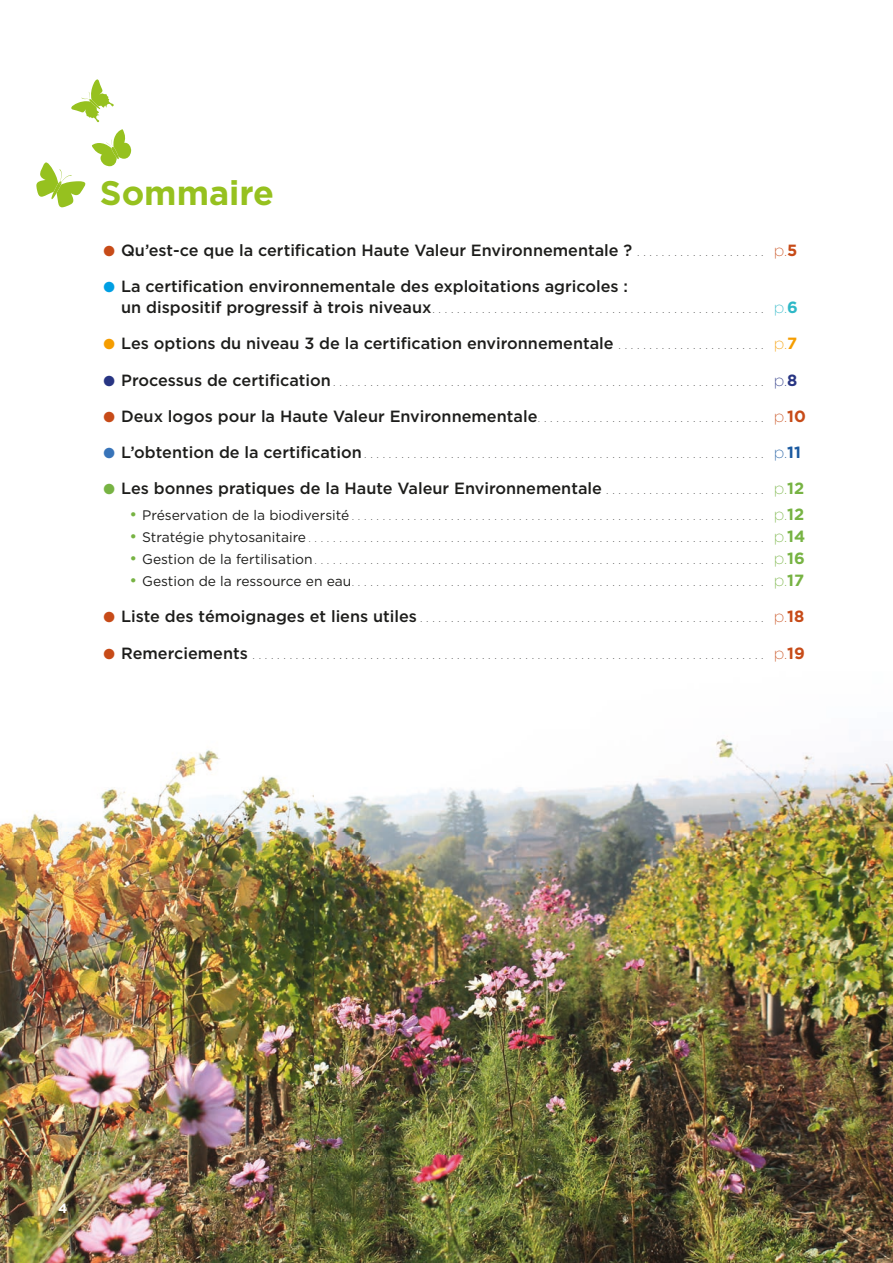
<style>
.page{position:relative;width:893px;height:1263px;background:#fff}
.page>*{position:absolute;margin:0;border:0;box-sizing:border-box;transform-origin:0 0}
.t1{font:700 34.05px "Gotham";color:#96c11f}
.t2{font:500 16.2px "Gotham";color:#1d1d1b}
.t3{font:700 13.5px "Gotham";color:#fff}
.t4{font:200 13.05px "Gotham";color:#1d1d1b}
.s1{color:#c74b18}
.s2{font-weight:200;font-size:13.05px}
.s3{font-weight:200;color:#c74b18}
.s4{font-weight:700;color:#c74b18}
.s5{color:#009fe3}
.s6{font-weight:500;font-size:16.2px}
.s7{font-size:16.2px;color:#2eb8c7}
.s8{font-weight:700;font-size:16.2px;color:#2eb8c7}
.s9{color:#f59d00}
.s10{font-weight:200;color:#f59d00}
.s11{font-weight:700;color:#f59d00}
.s12{color:#283583}
.s13{font-size:16.2px;color:#283583}
.s14{font-weight:700;font-size:16.2px;color:#283583}
.s15{color:#3874b9}
.s16{font-size:16.2px;color:#1b5aa0}
.s17{font-weight:700;font-size:16.2px;color:#1b5aa0}
.s18{color:#77b343}
.s19{font-weight:200;color:#77b343}
.s20{font-weight:700;color:#77b343}
.s21{font-weight:400;font-size:16.2px;color:#77b343}
.s22{font-weight:400;font-size:13.8px}
.s23{font-size:16.2px;color:#77b343}
.s24{font-weight:700;font-size:16.2px;color:#77b343}
.s25{font-size:16.2px;color:#c74b18}
.s26{font-weight:700;font-size:16.2px;color:#c74b18}
</style>
<div class="page">
<img style="left:0;top:739px;width:893px;height:524px">
<svg style="left:71px;top:79px;width:43px;height:43px"></svg>
<svg style="left:36px;top:129px;width:95px;height:78px"></svg>
<h1 class="t1" style="left:100px;top:170px;width:176px">Sommaire</h1>
<p class="t2" style="left:104px;top:240px;width:695px"><span class="s1">●</span> Qu’est-ce que la certification Haute Valeur Environnementale ? <span class="s2">. . . . . . . . . . . . . . . . . . . . .</span> <span class="s3">p.</span><span class="s4">5</span></p>
<p class="t2" style="left:104px;top:276px;width:526px"><span class="s5">●</span> La certification environnementale des exploitations agricoles :</p>
<p class="t4" style="left:121px;top:300px;width:678px"><span class="s6">un dispositif progressif à trois niveaux</span> . . . . . . . . . . . . . . . . . . . . . . . . . . . . . . . . . . . . . . . . . . . . . . . . . . . . . . <span class="s7">p.</span><span class="s8">6</span></p>
<p class="t2" style="left:104px;top:334px;width:695px"><span class="s9">●</span> Les options du niveau 3 de la certification environnementale <span class="s2">. . . . . . . . . . . . . . . . . . . . . . . .</span> <span class="s10">p.</span><span class="s11">7</span></p>
<p class="t4" style="left:104px;top:373px;width:695px"><span class="s12">●</span> <span class="s6">Processus de certification</span> . . . . . . . . . . . . . . . . . . . . . . . . . . . . . . . . . . . . . . . . . . . . . . . . . . . . . . . . . . . . . . . . . . . . . . <span class="s13">p.</span><span class="s14">8</span></p>
<p class="t2" style="left:104px;top:406px;width:704px"><span class="s1">●</span> Deux logos pour la Haute Valeur Environnementale <span class="s2">. . . . . . . . . . . . . . . . . . . . . . . . . . . . . . . . . . . . .</span> <span class="s3">p.</span><span class="s4">10</span></p>
<p class="t4" style="left:104px;top:445px;width:699px"><span class="s15">●</span> <span class="s6">L’obtention de la certification</span> . . . . . . . . . . . . . . . . . . . . . . . . . . . . . . . . . . . . . . . . . . . . . . . . . . . . . . . . . . . . . . . . . <span class="s16">p.</span><span class="s17">11</span></p>
<p class="t2" style="left:104px;top:479px;width:702px"><span class="s18">●</span> Les bonnes pratiques de la Haute Valeur Environnementale <span class="s2">. . . . . . . . . . . . . . . . . . . . . . . . . .</span> <span class="s19">p.</span><span class="s20">12</span></p>
<p class="t4" style="left:130px;top:507px;width:676px"><span class="s21">•</span> <span class="s22">Préservation de la biodiversité</span> . . . . . . . . . . . . . . . . . . . . . . . . . . . . . . . . . . . . . . . . . . . . . . . . . . . . . . . . . . . . . . . . . . . <span class="s23">p.</span><span class="s24">12</span></p>
<p class="t4" style="left:130px;top:529px;width:677px"><span class="s21">•</span> <span class="s22">Stratégie phytosanitaire</span> . . . . . . . . . . . . . . . . . . . . . . . . . . . . . . . . . . . . . . . . . . . . . . . . . . . . . . . . . . . . . . . . . . . . . . . . . . <span class="s23">p.</span><span class="s24">14</span></p>
<p class="t4" style="left:130px;top:551px;width:677px"><span class="s21">•</span> <span class="s22">Gestion de la fertilisation</span> . . . . . . . . . . . . . . . . . . . . . . . . . . . . . . . . . . . . . . . . . . . . . . . . . . . . . . . . . . . . . . . . . . . . . . . . . <span class="s23">p.</span><span class="s24">16</span></p>
<p class="t4" style="left:130px;top:574px;width:676px"><span class="s21">•</span> <span class="s22">Gestion de la ressource en eau</span> . . . . . . . . . . . . . . . . . . . . . . . . . . . . . . . . . . . . . . . . . . . . . . . . . . . . . . . . . . . . . . . . . . . <span class="s23">p.</span><span class="s24">17</span></p>
<p class="t4" style="left:104px;top:610px;width:702px"><span class="s1">●</span> <span class="s6">Liste des témoignages et liens utiles</span> . . . . . . . . . . . . . . . . . . . . . . . . . . . . . . . . . . . . . . . . . . . . . . . . . . . . . . . . <span class="s25">p.</span><span class="s26">18</span></p>
<p class="t4" style="left:104px;top:646px;width:703px"><span class="s1">●</span> <span class="s6">Remerciements</span> . . . . . . . . . . . . . . . . . . . . . . . . . . . . . . . . . . . . . . . . . . . . . . . . . . . . . . . . . . . . . . . . . . . . . . . . . . . . . . . . . . . <span class="s25">p.</span><span class="s26">19</span></p>
<p class="t3" style="left:58px;top:1199px;width:11px">4</p>
</div>
